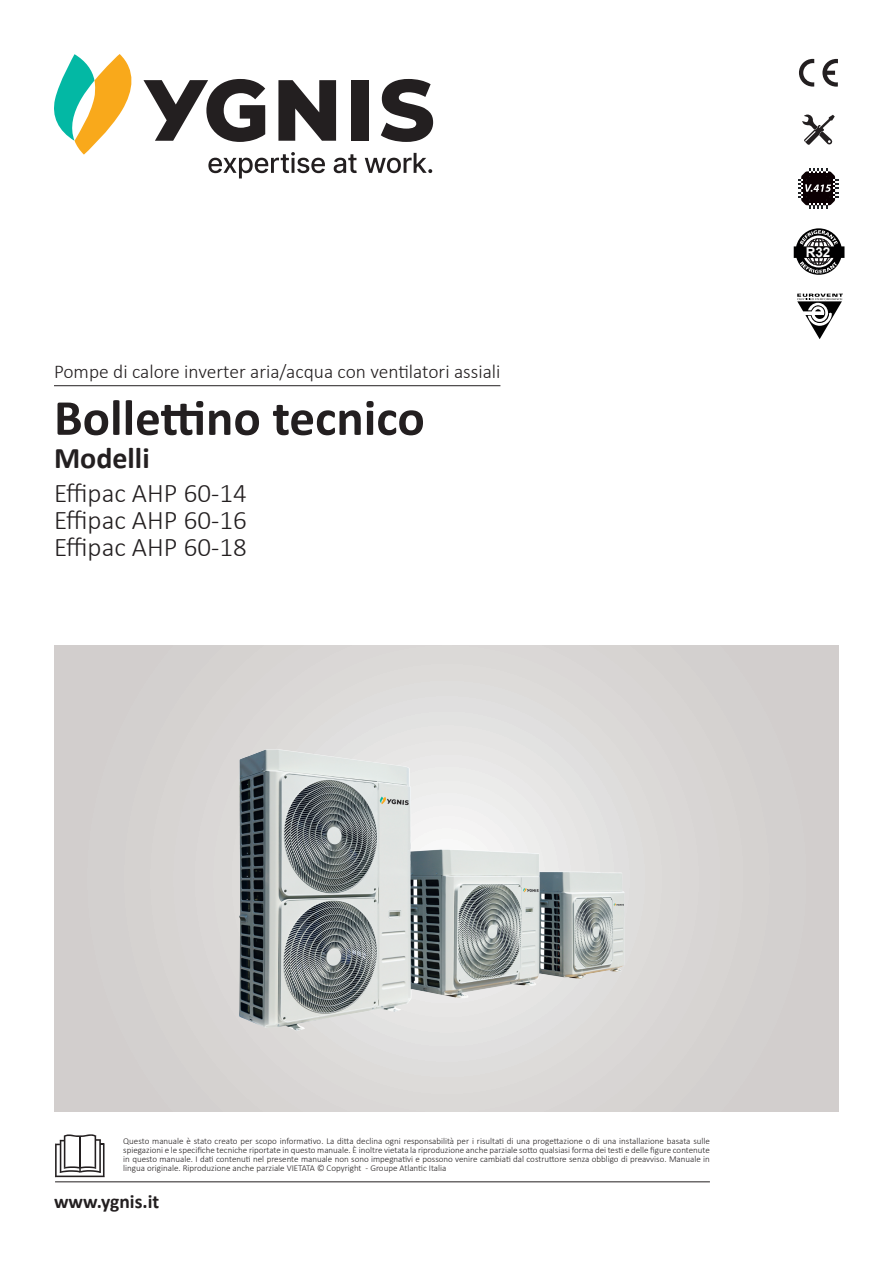
<style>
.page{position:relative;width:893px;height:1263px;background:#fff}
.page>*{position:absolute;margin:0;border:0;box-sizing:border-box;transform-origin:0 0}
.t1{font:700 51px "Calibri";color:#231f20}
.t2{font:700 30px "Calibri";color:#231f20}
.t3{font:300 27px/27px "Calibri";color:#231f20;text-align:justify}
.t4{font:300 19.5px "Calibri";color:#231f20}
.t5{font:700 19.5px "Calibri";color:#231f20}
.t6{font:700 13.5px "Arial";color:#fff}
.t7{font:300 9px/9px "Calibri";color:#231f20;text-align:justify}
</style>
<div class="page">
<div style="left:55px;top:646px;width:783px;height:465px;background:#d7d4d2"></div>
<svg style="left:55px;top:1134px;width:50px;height:43px"></svg>
<svg style="left:802px;top:115px;width:33px;height:30px"></svg>
<hr style="left:55px;top:1181px;width:655px;height:1px;background:#231f20">
<svg style="left:822px;top:59px;width:16px;height:28px"></svg>
<svg style="left:799px;top:59px;width:15px;height:28px"></svg>
<svg style="left:798px;top:168px;width:40px;height:40px"></svg>
<svg style="left:794px;top:228px;width:50px;height:47px"></svg>
<svg style="left:797px;top:294px;width:46px;height:45px"></svg>
<img style="left:239px;top:749px;width:386px;height:282px">
<svg style="left:278px;top:80px;width:58px;height:61px"></svg>
<svg style="left:381px;top:79px;width:52px;height:63px"></svg>
<div style="left:352px;top:80px;width:17px;height:61px;background:#231f20"></div>
<svg style="left:54px;top:54px;width:78px;height:101px"></svg>
<svg style="left:208px;top:152px;width:117px;height:26px"></svg>
<svg style="left:334px;top:154px;width:23px;height:19px"></svg>
<svg style="left:365px;top:153px;width:67px;height:20px"></svg>
<svg style="left:143px;top:79px;width:122px;height:63px"></svg>
<hr style="left:54px;top:385px;width:446px;height:1px;background:#231f20">
<h3 class="t4" style="left:54px;top:360px;width:448px">Pompe di calore inverter aria/acqua con ventilatori assiali</h3>
<h1 class="t1" style="left:54px;top:385px;width:372px">Bollettino tecnico</h1>
<h2 class="t2" style="left:54px;top:439px;width:97px">Modelli</h2>
<h3 class="t3" style="left:54px;top:478px;width:194px">Effipac AHP 60-14<br>Effipac AHP 60-16<br>Effipac AHP 60-18</h3>
<h3 class="t6" style="left:806px;top:243px;width:26px">R32</h3>
<p class="t7" style="left:123px;top:1136px;width:588px">Questo manuale è stato creato per scopo informativo. La ditta declina ogni responsabilità per i risultati di una progettazione o di una installazione basata sulle spiegazioni e le specifiche tecniche riportate in questo manuale. È inoltre vietata la riproduzione anche parziale sotto qualsiasi forma dei testi e delle figure contenute in questo manuale. I dati contenuti nel presente manuale non sono impegnativi e possono venire cambiati dal costruttore senza obbligo di preavviso. Manuale in lingua originale. Riproduzione anche parziale VIETATA © Copyright - Groupe Atlantic Italia</p>
<h3 class="t5" style="left:54px;top:1189px;width:107px">www.ygnis.it</h3>
</div>
